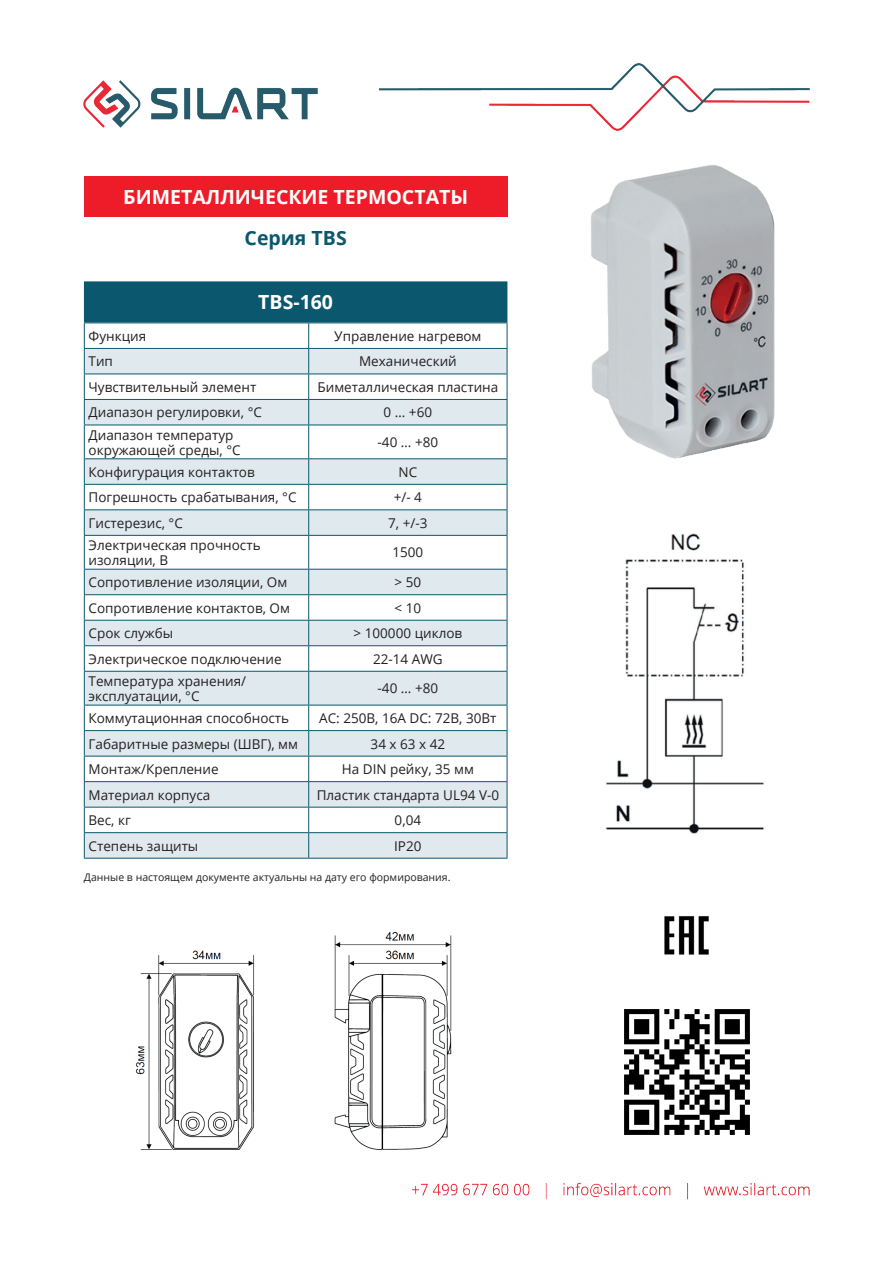
<style>
.page{position:relative;width:893px;height:1263px;background:#fff}
.page>*{position:absolute;margin:0;border:0;box-sizing:border-box;transform-origin:0 0}
.t1{font:700 19.5px "Open Sans";color:#fff}
.t2{font:700 19.5px "Open Sans";color:#0b576d}
.t3{font:13.5px/15px "Open Sans";color:#231f20}
.t4{font:10.5px "Open Sans";color:#231f20}
</style>
<div class="page">
<img style="left:84px;top:64px;width:725px;height:66px">
<img style="left:412px;top:1184px;width:397px;height:15px">
<div style="left:84px;top:176px;width:423px;height:41px;background:#ee1c28"></div>
<div style="left:85px;top:282px;width:422px;height:40px;background:#0b576d"></div>
<div style="left:84px;top:281px;width:423px;height:42px;border:2px solid #0b576d"></div>
<svg style="left:85px;top:426px;width:422px;height:432px;fill:#e0e9ee"></svg>
<svg style="left:85px;top:706px;width:422px;height:126px"></svg>
<svg style="left:84px;top:323px;width:424px;height:102px"></svg>
<hr style="left:84px;top:425px;width:225px;height:1px;background:#0b576d">
<hr style="left:84px;top:425px;width:1px;height:33px;background:#0b576d">
<hr style="left:309px;top:425px;width:198px;height:1px;background:#0b576d">
<hr style="left:308px;top:425px;width:1px;height:33px;background:#0b576d">
<hr style="left:507px;top:425px;width:1px;height:33px;background:#0b576d">
<hr style="left:84px;top:458px;width:225px;height:1px;background:#0b576d">
<hr style="left:309px;top:458px;width:198px;height:1px;background:#0b576d">
<hr style="left:84px;top:484px;width:225px;height:1px;background:#0b576d">
<hr style="left:309px;top:484px;width:198px;height:1px;background:#0b576d">
<hr style="left:84px;top:509px;width:225px;height:1px;background:#0b576d">
<svg style="left:84px;top:459px;width:1px;height:76px"></svg>
<hr style="left:309px;top:509px;width:198px;height:1px;background:#0b576d">
<svg style="left:308px;top:459px;width:1px;height:76px"></svg>
<svg style="left:507px;top:459px;width:1px;height:76px"></svg>
<hr style="left:84px;top:535px;width:225px;height:1px;background:#0b576d">
<hr style="left:84px;top:536px;width:1px;height:33px;background:#0b576d">
<hr style="left:309px;top:535px;width:198px;height:1px;background:#0b576d">
<hr style="left:308px;top:536px;width:1px;height:33px;background:#0b576d">
<hr style="left:507px;top:536px;width:1px;height:33px;background:#0b576d">
<hr style="left:84px;top:569px;width:225px;height:1px;background:#0b576d">
<hr style="left:309px;top:569px;width:198px;height:1px;background:#0b576d">
<hr style="left:84px;top:594px;width:225px;height:1px;background:#0b576d">
<hr style="left:309px;top:594px;width:198px;height:1px;background:#0b576d">
<hr style="left:84px;top:620px;width:225px;height:1px;background:#0b576d">
<hr style="left:309px;top:620px;width:198px;height:1px;background:#0b576d">
<hr style="left:84px;top:645px;width:225px;height:1px;background:#0b576d">
<svg style="left:84px;top:570px;width:1px;height:101px"></svg>
<hr style="left:309px;top:645px;width:198px;height:1px;background:#0b576d">
<svg style="left:308px;top:570px;width:1px;height:101px"></svg>
<svg style="left:507px;top:570px;width:1px;height:101px"></svg>
<hr style="left:84px;top:671px;width:225px;height:1px;background:#0b576d">
<hr style="left:84px;top:672px;width:1px;height:33px;background:#0b576d">
<hr style="left:309px;top:671px;width:198px;height:1px;background:#0b576d">
<hr style="left:308px;top:672px;width:1px;height:33px;background:#0b576d">
<hr style="left:507px;top:672px;width:1px;height:33px;background:#0b576d">
<hr style="left:84px;top:705px;width:225px;height:1px;background:#0b576d">
<hr style="left:309px;top:705px;width:198px;height:1px;background:#0b576d">
<hr style="left:84px;top:730px;width:225px;height:1px;background:#0b576d">
<hr style="left:309px;top:730px;width:198px;height:1px;background:#0b576d">
<hr style="left:84px;top:756px;width:225px;height:1px;background:#0b576d">
<hr style="left:309px;top:756px;width:198px;height:1px;background:#0b576d">
<hr style="left:84px;top:781px;width:225px;height:1px;background:#0b576d">
<hr style="left:309px;top:781px;width:198px;height:1px;background:#0b576d">
<hr style="left:84px;top:807px;width:225px;height:1px;background:#0b576d">
<hr style="left:309px;top:807px;width:198px;height:1px;background:#0b576d">
<hr style="left:84px;top:832px;width:225px;height:1px;background:#0b576d">
<svg style="left:84px;top:705px;width:1px;height:153px"></svg>
<hr style="left:309px;top:832px;width:198px;height:1px;background:#0b576d">
<svg style="left:308px;top:705px;width:1px;height:153px"></svg>
<svg style="left:507px;top:705px;width:1px;height:153px"></svg>
<hr style="left:84px;top:858px;width:225px;height:1px;background:#0b576d">
<hr style="left:309px;top:858px;width:198px;height:1px;background:#0b576d">
<img style="left:591px;top:165px;width:184px;height:294px">
<img style="left:624px;top:1009px;width:126px;height:126px">
<img style="left:135px;top:932px;width:317px;height:218px">
<img style="left:664px;top:916px;width:45px;height:39px">
<img style="left:606px;top:533px;width:158px;height:301px">
<h1 class="t1" style="left:123px;top:183px;width:346px">БИМЕТАЛЛИЧЕСКИЕ ТЕРМОСТАТЫ</h1>
<h1 class="t2" style="left:245px;top:224px;width:104px">Серия TBS</h1>
<h1 class="t1" style="left:258px;top:289px;width:76px">TBS-160</h1>
<p class="t3" style="left:89px;top:328px;width:59px">Функция</p>
<p class="t3" style="left:334px;top:328px;width:149px">Управление нагревом</p>
<p class="t3" style="left:89px;top:354px;width:26px">Тип</p>
<p class="t3" style="left:359px;top:354px;width:99px">Механический</p>
<p class="t3" style="left:89px;top:379px;width:169px">Чувствительный элемент</p>
<p class="t3" style="left:317px;top:379px;width:182px">Биметаллическая пластина</p>
<p class="t3" style="left:89px;top:405px;width:175px">Диапазон регулировки, °С</p>
<p class="t3" style="left:384px;top:405px;width:50px">0 … +60</p>
<p class="t3" style="left:89px;top:427px;width:154px">Диапазон температур окружающей среды, °С</p>
<p class="t3" style="left:378px;top:434px;width:62px">-40 … +80</p>
<p class="t3" style="left:89px;top:464px;width:168px">Конфигурация контактов</p>
<p class="t3" style="left:399px;top:464px;width:20px">NC</p>
<p class="t3" style="left:89px;top:489px;width:209px">Погрешность срабатывания, °С</p>
<p class="t3" style="left:394px;top:489px;width:30px">+/- 4</p>
<p class="t3" style="left:89px;top:515px;width:96px">Гистерезис, °С</p>
<p class="t3" style="left:388px;top:515px;width:41px">7, +/-3</p>
<p class="t3" style="left:89px;top:537px;width:174px">Электрическая прочность изоляции, В</p>
<p class="t3" style="left:392px;top:545px;width:32px">1500</p>
<p class="t3" style="left:89px;top:574px;width:200px">Сопротивление изоляции, Ом</p>
<p class="t3" style="left:395px;top:574px;width:28px">&gt; 50</p>
<p class="t3" style="left:89px;top:600px;width:203px">Сопротивление контактов, Ом</p>
<p class="t3" style="left:395px;top:600px;width:28px">&lt; 10</p>
<p class="t3" style="left:89px;top:625px;width:86px">Срок службы</p>
<p class="t3" style="left:354px;top:625px;width:110px">&gt; 100000 циклов</p>
<p class="t3" style="left:89px;top:651px;width:195px">Электрическое подключение</p>
<p class="t3" style="left:373px;top:651px;width:71px">22-14 AWG</p>
<p class="t3" style="left:89px;top:673px;width:159px">Температура хранения/ эксплуатации, °С</p>
<p class="t3" style="left:378px;top:680px;width:62px">-40 … +80</p>
<p class="t3" style="left:89px;top:710px;width:202px">Коммутационная способность</p>
<p class="t3" style="left:319px;top:710px;width:179px">AC: 250В, 16А DC: 72В, 30Вт</p>
<p class="t3" style="left:89px;top:736px;width:211px">Габаритные размеры (ШВГ), мм</p>
<p class="t3" style="left:371px;top:736px;width:76px">34 х 63 х 42</p>
<p class="t3" style="left:89px;top:761px;width:132px">Монтаж/Крепление</p>
<p class="t3" style="left:342px;top:761px;width:134px">На DIN рейку, 35 мм</p>
<p class="t3" style="left:89px;top:787px;width:123px">Материал корпуса</p>
<p class="t3" style="left:317px;top:787px;width:184px">Пластик стандарта UL94 V-0</p>
<p class="t3" style="left:89px;top:812px;width:44px">Вес, кг</p>
<p class="t3" style="left:395px;top:812px;width:28px">0,04</p>
<p class="t3" style="left:89px;top:838px;width:111px">Степень защиты</p>
<p class="t3" style="left:394px;top:838px;width:29px">IP20</p>
<p class="t4" style="left:84px;top:870px;width:368px">Данные в настоящем документе актуальны на дату его формирования.</p>
</div>
